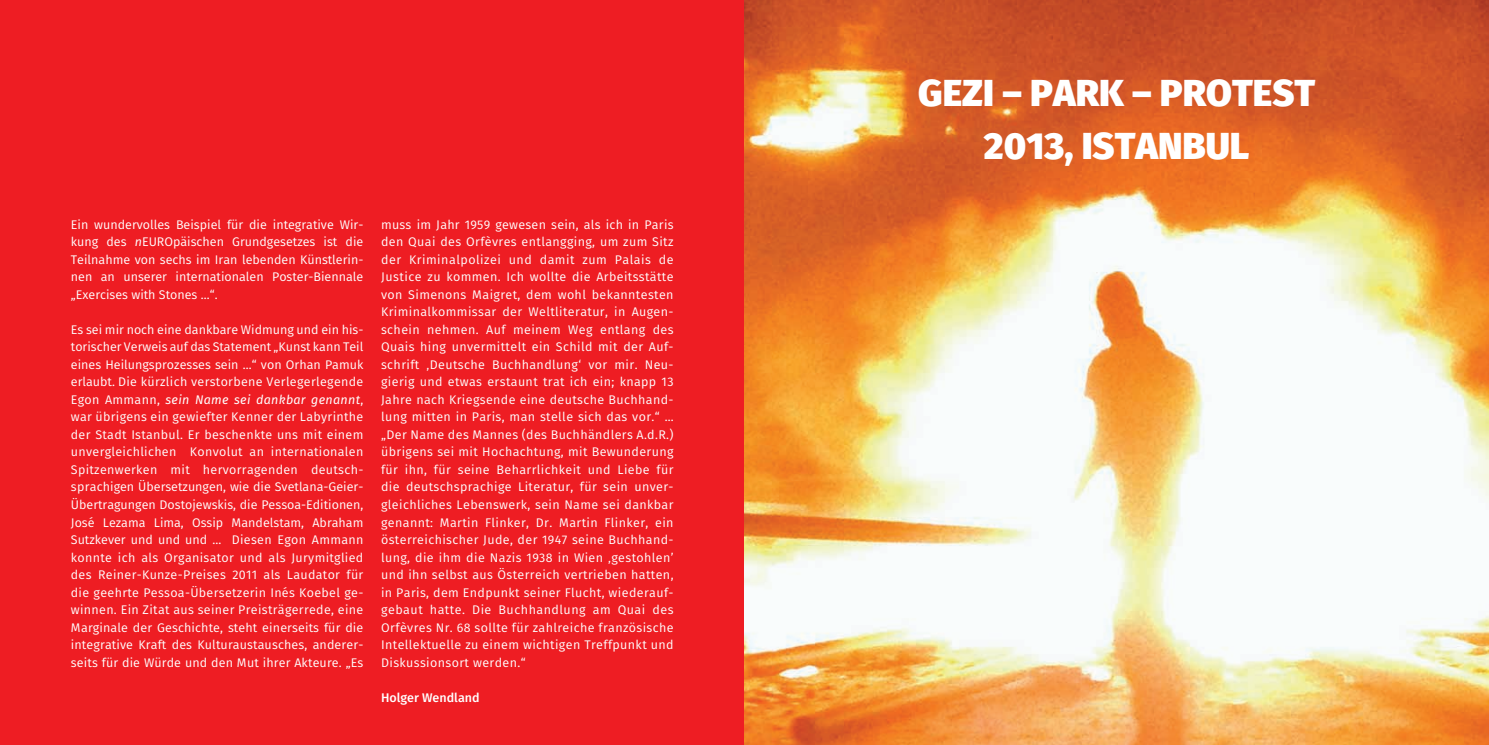
<style>
.page{position:relative;width:1489px;height:745px;background:#fff}
.page>*{position:absolute;margin:0;border:0;box-sizing:border-box;transform-origin:0 0}
.t1{font:800 37.5px/52.5px "Fira Sans";color:#fff;text-align:center}
.t2{font:12.5px/17.5px "Fira Sans";letter-spacing:.01em;color:#fff;text-align:justify}
.t3{font:500 12.5px "Fira Sans";color:#fff}
.s1{font-style:italic}
</style>
<div class="page">
<div style="left:0;top:0;width:744px;height:744px;background:#ee1d23"></div>
<img style="left:744px;top:0;width:744px;height:744px">
<p class="t2" style="left:71px;top:215px;width:294px">Ein wundervolles Beispiel für die integrative Wir&shy;kung des <span class="s1">n</span>EUROpäischen Grundgesetzes ist die Teilnahme von sechs im Iran lebenden Künstlerin&shy;nen an unserer internationalen Poster-Biennale „Exercises with Stones …“.</p>
<p class="t2" style="left:71px;top:320px;width:294px">Es sei mir noch eine dankbare Widmung und ein his&shy;torischer Verweis auf das Statement „Kunst kann Teil eines Heilungsprozesses sein …“ von Orhan Pamuk erlaubt. Die kürzlich verstorbene Verlegerlegende Egon Ammann, <span class="s1">sein Name sei dankbar genannt</span>, war übrigens ein gewiefter Kenner der Labyrinthe der Stadt Istanbul. Er beschenkte uns mit einem unvergleichlichen Konvolut an internationalen Spitzenwerken mit hervorragenden deutsch&shy;sprachigen Übersetzungen, wie die Svetlana-Geier-Übertragungen Dostojewskis, die Pessoa-Editionen, José Lezama Lima, Ossip Mandelstam, Abraham Sutzkever und und und … Diesen Egon Ammann konnte ich als Organisator und als Jurymitglied des Reiner-Kunze-Preises 2011 als Laudator für die geehrte Pessoa-Übersetzerin Inés Koebel ge&shy;winnen. Ein Zitat aus seiner Preisträgerrede, eine Marginale der Geschichte, steht einerseits für die integrative Kraft des Kulturaustausches, anderer&shy;seits für die Würde und den Mut ihrer Akteure. „Es</p>
<p class="t2" style="left:381px;top:215px;width:294px">muss im Jahr 1959 gewesen sein, als ich in Paris den Quai des Orfèvres entlangging, um zum Sitz der Kriminalpolizei und damit zum Palais de Justice zu kommen. Ich wollte die Arbeitsstätte von Simenons Maigret, dem wohl bekanntesten Kriminalkommissar der Weltliteratur, in Augen&shy;schein nehmen. Auf meinem Weg entlang des Quais hing unvermittelt ein Schild mit der Auf&shy;schrift ‚Deutsche Buchhandlung‘ vor mir. Neu&shy;gierig und etwas erstaunt trat ich ein; knapp 13<br>Jahre nach Kriegsende eine deutsche Buchhand&shy;lung mitten in Paris, man stelle sich das vor.“ … „Der Name des Mannes (des Buchhändlers A.d.R.) übrigens sei mit Hochachtung, mit Bewunderung für ihn, für seine Beharrlichkeit und Liebe für die deutschsprachige Literatur, für sein unver&shy;gleichliches Lebenswerk, sein Name sei dankbar genannt: Martin Flinker, Dr. Martin Flinker, ein österreichischer Jude, der 1947 seine Buchhand&shy;lung, die ihm die Nazis 1938 in Wien ‚gestohlen’ und ihn selbst aus Österreich vertrieben hatten, in Paris, dem Endpunkt seiner Flucht, wiederauf&shy;gebaut hatte. Die Buchhandlung am Quai des Orfèvres Nr. 68 sollte für zahlreiche französische Intellektuelle zu einem wichtigen Treffpunkt und Diskussionsort werden.“</p>
<p class="t3" style="left:381px;top:688px;width:100px">Holger Wendland</p>
<h1 class="t1" style="left:918px;top:66px;width:398px">GEZI – PARK – PROTEST<br>2013, ISTANBUL</h1>
</div>
